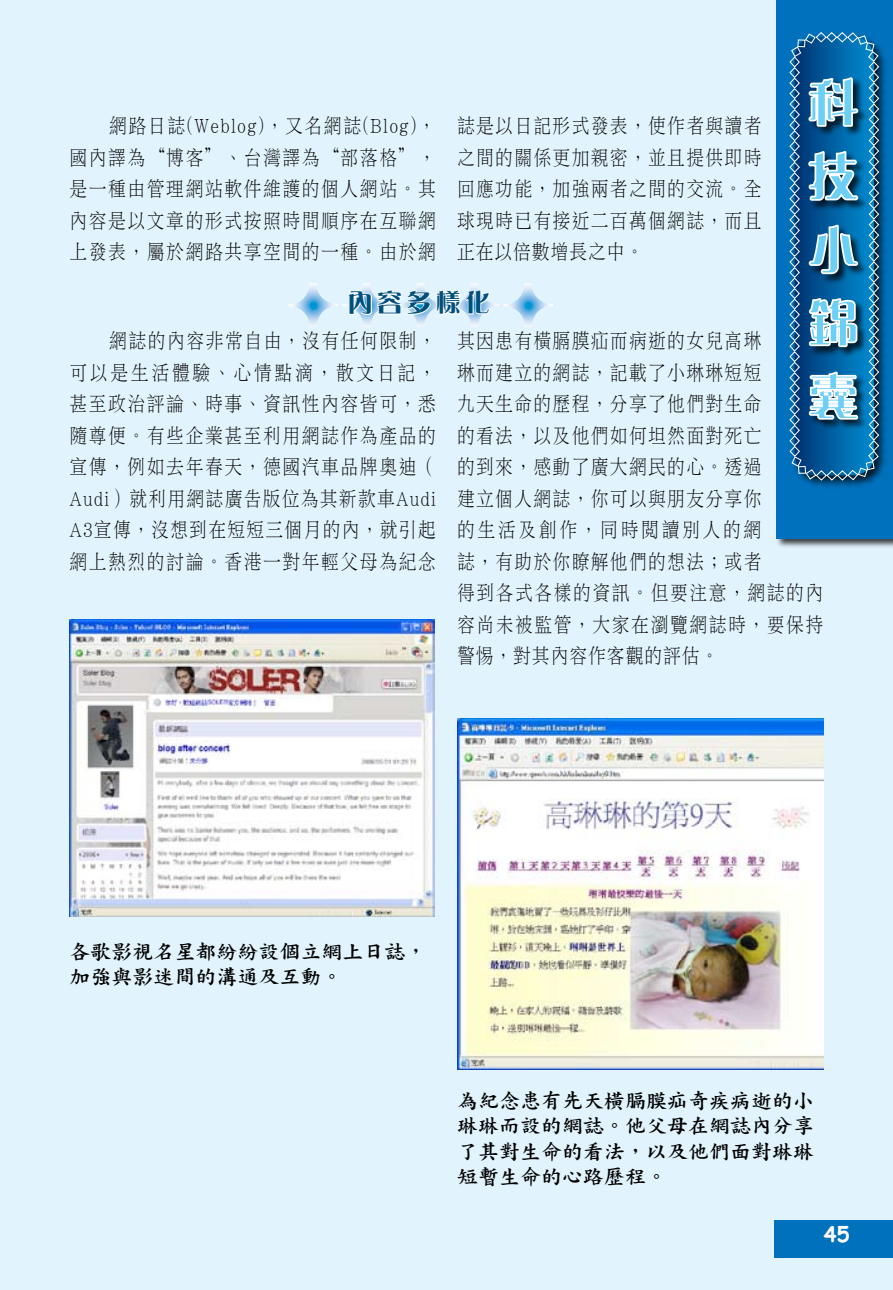
<style>
.page{position:relative;width:893px;height:1290px;background:#e1f3fd}
.page>*{position:absolute;margin:0;border:0;box-sizing:border-box;transform-origin:0 0}
.t1{font:24.5px "DF Yea Song Std W9";letter-spacing:.2em;color:#00507d}
.t2{font:21px/31.5px "DF Li Song Std W3";letter-spacing:.07em;color:#000;text-align:justify;scale:.85 1}
.t3{font:21px/25.2px "DF Kai Shu Std W7";color:#000}
.t4{font:700 21px "Comic Sans MS";color:#fff}
</style>
<div class="page">
<svg style="left:288px;top:283px;width:50px;height:44px"></svg>
<svg style="left:342px;top:283px;width:50px;height:44px"></svg>
<svg style="left:396px;top:283px;width:49px;height:44px"></svg>
<svg style="left:450px;top:283px;width:49px;height:44px"></svg>
<svg style="left:503px;top:283px;width:50px;height:44px"></svg>
<img style="left:69px;top:619px;width:366px;height:298px">
<div style="left:774px;top:1220px;width:119px;height:38px;background:#0071bc"></div>
<div style="left:775px;top:0;width:118px;height:550px;background:#000;opacity:.75"></div>
<div style="left:776px;top:0;width:117px;height:538px;background:#0071bc"></div>
<div style="left:789px;top:32px;width:100px;height:459px;background:#000;opacity:.75"></div>
<img style="left:457px;top:718px;width:366px;height:351px">
<svg style="left:347px;top:288px;width:144px;height:28px"></svg>
<svg style="left:789px;top:32px;width:91px;height:449px"></svg>
<p class="t2" style="left:69px;top:110px;width:433px;text-indent:40px">網路日誌(Weblog)，又名網誌(Blog)，國內譯為“博客”、台灣譯為“部落格”，是一種由管理網站軟件維護的個人網站。其內容是以文章的形式按照時間順序在互聯網上發表，屬於網路共享空間的一種。由於網</p>
<p class="t2" style="left:457px;top:110px;width:360px">誌是以日記形式發表，使作者與讀者之間的關係更加親密，並且提供即時回應功能，加強兩者之間的交流。全球現時已有接近二百萬個網誌，而且正在以倍數增長之中。</p>
<p class="t1" style="left:348px;top:289px;width:144px">內容多樣化</p>
<p class="t2" style="left:69px;top:324px;width:433px;text-indent:40px">網誌的內容非常自由，沒有任何限制，可以是生活體驗、心情點滴，散文日記，甚至政治評論、時事、資訊性內容皆可，悉隨尊便。有些企業甚至利用網誌作為產品的宣傳，例如去年春天，德國汽車品牌奧迪（Audi）就利用網誌廣告版位為其新款車Audi A3宣傳，沒想到在短短三個月的內，就引起網上熱烈的討論。香港一對年輕父母為紀念</p>
<p class="t2" style="left:457px;top:324px;width:433px;text-align:left">其因患有橫膈膜疝而病逝的女兒高琳<br>琳而建立的網誌，記載了小琳琳短短<br>九天生命的歷程，分享了他們對生命<br>的看法，以及他們如何坦然面對死亡<br>的到來，感動了廣大網民的心。透過<br>建立個人網誌，你可以與朋友分享你<br>的生活及創作，同時閱讀別人的網<br>誌，有助於你瞭解他們的想法；或者<br>得到各式各樣的資訊。但要注意，網誌的內容尚未被監管，大家在瀏覽網誌時，要保持警惕，對其內容作客觀的評估。</p>
<p class="t3" style="left:69px;top:938px;width:358px">各歌影視名星都紛紛設個立網上日誌，加強與影迷間的溝通及互動。</p>
<p class="t3" style="left:457px;top:1088px;width:358px;text-align:justify">為紀念患有先天橫膈膜疝奇疾病逝的小琳琳而設的網誌。他父母在網誌內分享了其對生命的看法，以及他們面對琳琳短暫生命的心路歷程。</p>
<p class="t4" style="left:824px;top:1219px;width:27px">45</p>
</div>
